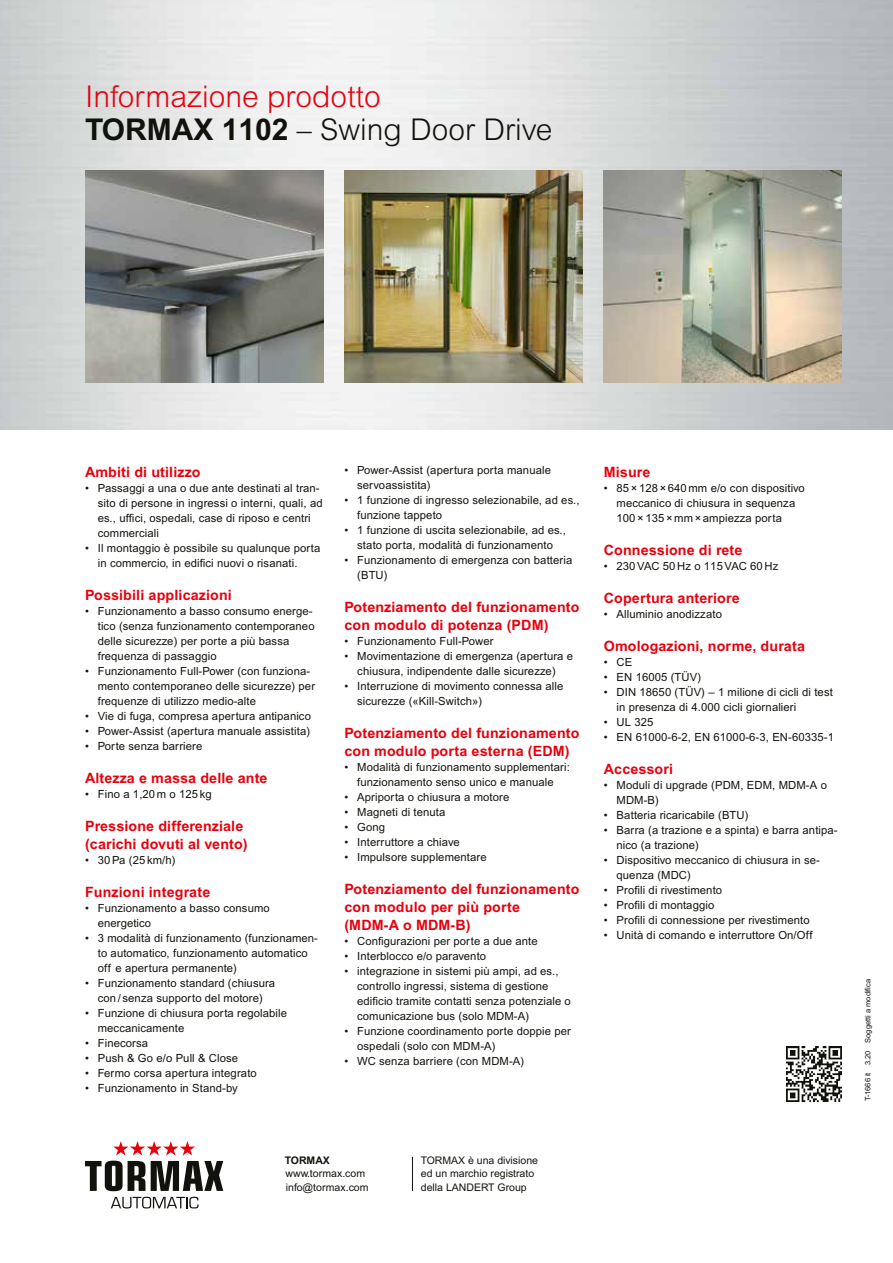
<style>
.page{position:relative;width:893px;height:1263px;background:#fff}
.page>*{position:absolute;margin:0;border:0;box-sizing:border-box;transform-origin:0 0}
.t1{font:300 30px/33px "Arial";color:#e7000e}
.t2{font:700 14.25px/18px "Arial";letter-spacing:.01em;color:#e7000e}
.t3{font:11.25px/15px "Arial";letter-spacing:.01em;color:#12120d}
.t4{font:10.5px/13.5px "Arial";color:#12120d}
.t5{font:700 10.5px "Arial";color:#12120d}
.t6{font:7.5px "Arial";color:#12120d}
.s1{font-weight:700;color:#12120d}
.s2{color:#12120d}
</style>
<div class="page">
<svg style="left:111px;top:1197px;width:88px;height:11px"></svg>
<svg style="left:85px;top:1141px;width:138px;height:50px"></svg>
<img style="left:0;top:0;width:893px;height:429px">
<hr style="left:412px;top:1157px;width:1px;height:34px;background:#12120d">
<img style="left:344px;top:170px;width:239px;height:213px">
<img style="left:85px;top:170px;width:238px;height:213px">
<img style="left:787px;top:1046px;width:55px;height:55px">
<img style="left:604px;top:170px;width:238px;height:213px">
<h1 class="t1" style="left:85px;top:80px;width:469px">Informazione prodotto<br><span class="s1">TORMAX 1102</span> <span class="s2">– Swing Door Drive</span></h1>
<p class="t2" style="left:85px;top:463px;width:117px">Ambiti di utilizzo</p>
<p class="t3" style="left:98px;top:481px;width:226px;text-indent:-13px">• Passaggi a una o due ante destinati al tran&shy;sito di persone in ingressi o interni, quali, ad es., uffici, ospedali, case di riposo e centri commerciali</p>
<p class="t3" style="left:98px;top:541px;width:224px;text-indent:-13px">• Il montaggio è possibile su qualunque porta in commercio, in edifici nuovi o risanati.</p>
<p class="t2" style="left:85px;top:586px;width:148px">Possibili applicazioni</p>
<p class="t3" style="left:98px;top:604px;width:218px;text-indent:-13px">• Funzionamento a basso consumo energe&shy;tico (senza funzionamento contemporaneo delle sicurezze) per porte a più bassa frequenza di passaggio</p>
<p class="t3" style="left:98px;top:664px;width:219px;text-indent:-13px">• Funzionamento Full-Power (con funziona&shy;mento contemporaneo delle sicurezze) per frequenze di utilizzo medio-alte</p>
<p class="t3" style="left:85px;top:709px;width:227px">• Vie di fuga, compresa apertura antipanico</p>
<p class="t3" style="left:85px;top:724px;width:227px">• Power-Assist (apertura manuale assistita)</p>
<p class="t3" style="left:85px;top:739px;width:119px">• Porte senza barriere</p>
<p class="t2" style="left:85px;top:769px;width:184px">Altezza e massa delle ante</p>
<p class="t3" style="left:85px;top:787px;width:128px">• Fino a 1,20 m o 125 kg</p>
<p class="t2" style="left:85px;top:817px;width:164px">Pressione differenziale (carichi dovuti al vento)</p>
<p class="t3" style="left:85px;top:853px;width:92px">• 30Pa (25 km/h)</p>
<p class="t2" style="left:85px;top:883px;width:127px">Funzioni integrate</p>
<p class="t3" style="left:98px;top:901px;width:173px;text-indent:-13px">• Funzionamento a basso consumo energetico</p>
<p class="t3" style="left:98px;top:931px;width:222px;text-indent:-13px">• 3 modalità di funzionamento (funzionamen&shy;to automatico, funzionamento automatico off e apertura permanente)</p>
<p class="t3" style="left:85px;top:976px;width:192px;text-align:center">• Funzionamento standard (chiusura con / senza supporto del motore)</p>
<p class="t3" style="left:98px;top:1006px;width:191px;text-indent:-13px">• Funzione di chiusura porta regolabile meccanicamente</p>
<p class="t3" style="left:85px;top:1036px;width:65px">• Finecorsa</p>
<p class="t3" style="left:85px;top:1051px;width:155px">• Push &amp; Go e/o Pull &amp; Close</p>
<p class="t3" style="left:85px;top:1066px;width:173px">• Fermo corsa apertura integrato</p>
<p class="t3" style="left:85px;top:1081px;width:154px">• Funzionamento in Stand-by</p>
<p class="t3" style="left:357px;top:463px;width:195px;text-indent:-13px">• Power-Assist (apertura porta manuale servoassistita)</p>
<p class="t3" style="left:357px;top:493px;width:224px;text-indent:-13px">• 1 funzione di ingresso selezionabile, ad es., funzione tappeto</p>
<p class="t3" style="left:344px;top:523px;width:223px;text-align:center">• 1 funzione di uscita selezionabile, ad es., stato porta, modalità di funzionamento</p>
<p class="t3" style="left:357px;top:553px;width:217px;text-indent:-13px">• Funzionamento di emergenza con batteria (BTU)</p>
<p class="t2" style="left:344px;top:598px;width:236px">Potenziamento del funzionamento con modulo di potenza (PDM)</p>
<p class="t3" style="left:344px;top:634px;width:150px">• Funzionamento Full-Power</p>
<p class="t3" style="left:344px;top:649px;width:230px;text-align:center">• Movimentazione di emergenza (apertura e chiusura, indipendente dalle sicurezze)</p>
<p class="t3" style="left:357px;top:679px;width:208px;text-indent:-13px">• Interruzione di movimento connessa alle sicurezze («Kill-Switch»)</p>
<p class="t2" style="left:344px;top:724px;width:236px">Potenziamento del funzionamento con modulo porta esterna (EDM)</p>
<p class="t3" style="left:344px;top:760px;width:227px;text-align:center">• Modalità di funzionamento supplementari: funzionamento senso unico e manuale</p>
<p class="t3" style="left:344px;top:790px;width:166px">• Apriporta o chiusura a motore</p>
<p class="t3" style="left:344px;top:805px;width:102px">• Magneti di tenuta</p>
<p class="t3" style="left:344px;top:820px;width:42px">• Gong</p>
<p class="t3" style="left:344px;top:835px;width:117px">• Interruttore a chiave</p>
<p class="t3" style="left:344px;top:850px;width:144px">• Impulsore supplementare</p>
<p class="t2" style="left:344px;top:880px;width:236px">Potenziamento del funzionamento con modulo per più porte<br>(MDM-A o MDM-B)</p>
<p class="t3" style="left:344px;top:934px;width:195px">• Configurazioni per porte a due ante</p>
<p class="t3" style="left:344px;top:949px;width:143px">• Interblocco e/o paravento</p>
<p class="t3" style="left:357px;top:964px;width:215px;text-indent:-13px">• integrazione in sistemi più ampi, ad es., controllo ingressi, sistema di gestione edificio tramite contatti senza potenziale o comunicazione bus (solo MDM-A)</p>
<p class="t3" style="left:357px;top:1024px;width:215px;text-indent:-13px">• Funzione coordinamento porte doppie per ospedali (solo con MDM-A)</p>
<p class="t3" style="left:344px;top:1054px;width:181px">• WC senza barriere (con MDM-A)</p>
<p class="t5" style="left:285px;top:1154px;width:46px">TORMAX</p>
<p class="t4" style="left:286px;top:1167px;width:84px">www.tormax.com info@tormax.com</p>
<p class="t4" style="left:421px;top:1153px;width:119px">TORMAX è una divisione ed un marchio registrato della LANDERT Group</p>
<p class="t2" style="left:604px;top:463px;width:48px">Misure</p>
<p class="t3" style="left:617px;top:481px;width:190px;text-indent:-13px">• 85×128×640 mm e/o con dispositivo meccanico di chiusura in sequenza<br>100×135× mm ×ampiezza porta</p>
<p class="t2" style="left:604px;top:541px;width:140px">Connessione di rete</p>
<p class="t3" style="left:604px;top:559px;width:176px">• 230VAC 50 Hz o 115VAC 60 Hz</p>
<p class="t2" style="left:604px;top:589px;width:137px">Copertura anteriore</p>
<p class="t3" style="left:604px;top:607px;width:120px">• Alluminio anodizzato</p>
<p class="t2" style="left:604px;top:637px;width:203px">Omologazioni, norme, durata</p>
<p class="t3" style="left:604px;top:655px;width:30px">• CE</p>
<p class="t3" style="left:604px;top:670px;width:99px">• EN 16005 (TÜV)</p>
<p class="t3" style="left:617px;top:685px;width:218px;text-indent:-13px">• DIN 18650 (TÜV) – 1 milione di cicli di test in presenza di 4.000 cicli giornalieri</p>
<p class="t3" style="left:604px;top:715px;width:51px">• UL 325</p>
<p class="t3" style="left:604px;top:730px;width:232px">• EN 61000-6-2, EN 61000-6-3, EN-60335-1</p>
<p class="t2" style="left:604px;top:760px;width:71px">Accessori</p>
<p class="t3" style="left:617px;top:778px;width:212px;text-indent:-13px">• Moduli di upgrade (PDM, EDM, MDM-A o<br>MDM-B)</p>
<p class="t3" style="left:604px;top:808px;width:146px">• Batteria ricaricabile (BTU)</p>
<p class="t3" style="left:617px;top:823px;width:223px;text-indent:-13px">• Barra (a trazione e a spinta) e barra antipa&shy;nico (a trazione)</p>
<p class="t3" style="left:617px;top:853px;width:205px;text-indent:-13px">• Dispositivo meccanico di chiusura in se&shy;quenza (MDC)</p>
<p class="t3" style="left:604px;top:883px;width:120px">• Profili di rivestimento</p>
<p class="t3" style="left:604px;top:898px;width:112px">• Profili di montaggio</p>
<p class="t3" style="left:604px;top:913px;width:207px">• Profili di connessione per rivestimento</p>
<p class="t3" style="left:604px;top:928px;width:210px">• Unità di comando e interruttore On/Off</p>
<p class="t6" style="left:863px;top:1101px;width:124px;rotate:-90deg">T-1666 it 3.20 Soggetti a modifica</p>
</div>
